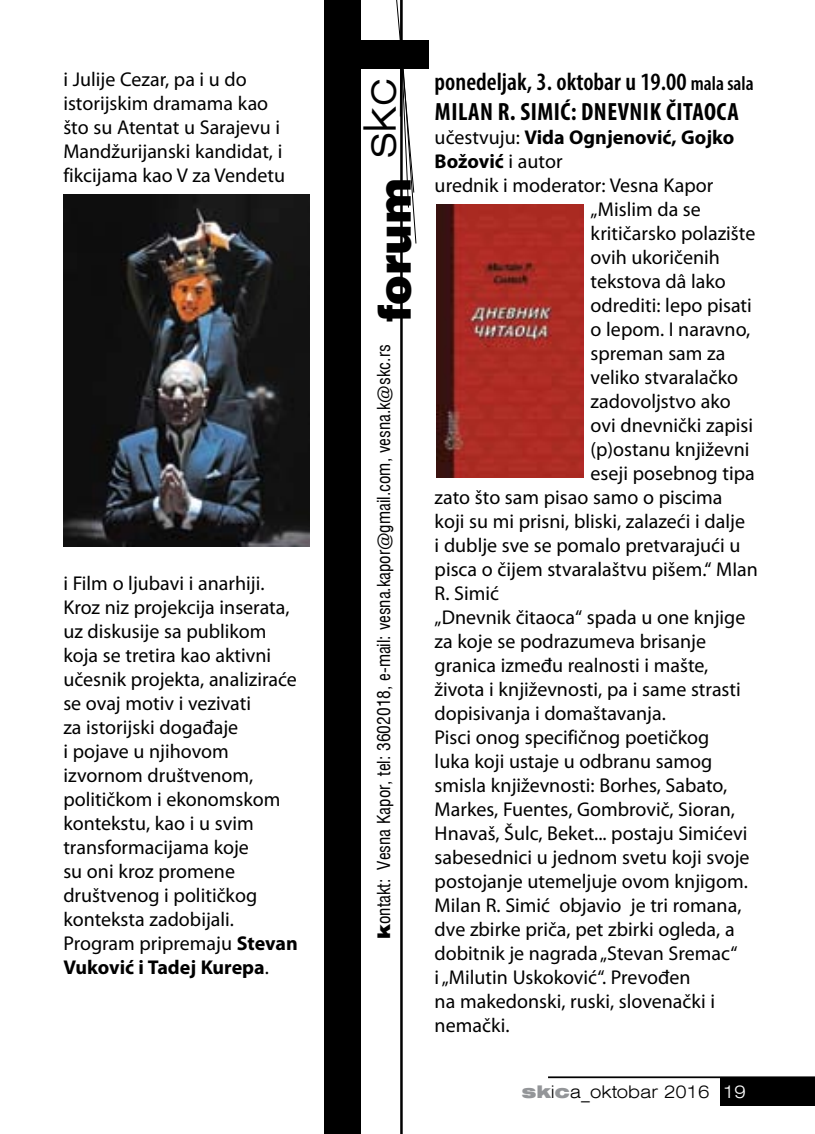
<style>
.page{position:relative;width:815px;height:1134px;background:#fff}
.page>*{position:absolute;margin:0;border:0;box-sizing:border-box;transform-origin:0 0}
.t1{font:900 45px "Swiss 721 BT";color:#000}
.t2{font:700 condensed 25px/30px "Myriad Pro";letter-spacing:.02em;color:#000}
.t3{font:20px/24px "Myriad Pro";color:#000}
.t4{font:700 20px "Myriad Pro";color:#000}
.t5{font:condensed 17.5px "Swiss 721 BT";color:#000}
.t6{font:300 expanded 17.5px "Swiss 721 BT";color:#000}
.s1{font-weight:700}
.s2{font-weight:900;font-stretch:expanded}
.s3{font-weight:600}
.s4{font-weight:600;font-size:20px}
.s5{font-weight:400}
.s6{font-weight:900;color:#939598}
.s7{color:#fff}
</style>
<div class="page">
<div style="left:721px;top:1077px;width:94px;height:29px;background:#000"></div>
<hr style="left:548px;top:1076px;width:267px;height:2px;background:#000">
<img style="left:63px;top:194px;width:247px;height:353px">
<div style="left:326px;top:40px;width:103px;height:28px;background:#000"></div>
<svg style="left:394px;top:0;width:23px;height:244px"></svg>
<div style="left:324px;top:0;width:37px;height:1134px;background:#000"></div>
<hr style="left:400px;top:0;width:3px;height:1134px;background:#000">
<img style="left:436px;top:204px;width:148px;height:274px">
<p class="t3" style="left:63px;top:67px;width:223px">i Julije Cezar, pa i u do istorijskim dramama kao što su Atentat u Sarajevu i<br>Mandžurijanski kandidat, i fikcijama kao V za Vendetu</p>
<p class="t3" style="left:63px;top:571px;width:236px">i Film o ljubavi i anarhiji.<br>Kroz niz projekcija inserata, uz diskusije sa publikom koja se tretira kao aktivni učesnik projekta, analiziraće se ovaj motiv i vezivati<br>za istorijski događaje<br>i pojave u njihovom izvornom društvenom, političkom i ekonomskom kontekstu, kao i u svim transformacijama koje<br>su oni kroz promene društvenog i političkog konteksta zadobijali.<br>Program pripremaju <span class="s1">Stevan<br>Vuković i Tadej Kurepa</span>.</p>
<h1 class="t1" style="left:367px;top:322px;width:245px;rotate:-90deg">forum <sup>skc</sup></h1>
<p class="t5" style="left:373px;top:938px;width:595px;rotate:-90deg"><span class="s2">k</span>ontakt: Vesna Kapor, tel: 3602018, e-mail: vesna.kaporªgmail.com, vesna.kªskc.rs</p>
<p class="t2" style="left:435px;top:66px;width:321px"><span class="s3">ponedeljak, 3. oktobar u 19.00</span> <span class="s4">mala sala<br></span>MILAN R. SIMIĆ: DNEVNIK ČITAOCA</p>
<p class="t4" style="left:435px;top:124px;width:301px"><span class="s5">učestvuju:</span> Vida Ognjenović, Gojko</p>
<p class="t4" style="left:435px;top:148px;width:129px">Božović <span class="s5">i autor</span></p>
<p class="t3" style="left:435px;top:173px;width:280px">urednik i moderator: Vesna Kapor</p>
<p class="t3" style="left:591px;top:197px;width:112px">„Mislim da se</p>
<p class="t3" style="left:591px;top:221px;width:166px">kritičarsko polazište</p>
<p class="t3" style="left:591px;top:245px;width:131px">ovih ukoričenih</p>
<p class="t3" style="left:591px;top:269px;width:137px">tekstova dâ lako</p>
<p class="t3" style="left:591px;top:293px;width:163px">odrediti: lepo pisati</p>
<p class="t3" style="left:591px;top:317px;width:161px">o lepom. I naravno,</p>
<p class="t3" style="left:591px;top:341px;width:136px">spreman sam za</p>
<p class="t3" style="left:591px;top:365px;width:149px">veliko stvaralačko</p>
<p class="t3" style="left:591px;top:389px;width:142px">zadovoljstvo ako</p>
<p class="t3" style="left:591px;top:413px;width:164px">ovi dnevnički zapisi</p>
<p class="t3" style="left:591px;top:437px;width:160px">(p)ostanu književni</p>
<p class="t3" style="left:591px;top:461px;width:166px">eseji posebnog tipa</p>
<p class="t3" style="left:435px;top:485px;width:289px">zato što sam pisao samo o piscima</p>
<p class="t3" style="left:435px;top:509px;width:312px">koji su mi prisni, bliski, zalazeći i dalje</p>
<p class="t3" style="left:435px;top:533px;width:307px">i dublje sve se pomalo pretvarajući u</p>
<p class="t3" style="left:435px;top:557px;width:325px">pisca o čijem stvaralaštvu pišem.“ MIan</p>
<p class="t3" style="left:435px;top:581px;width:66px">R. Simić</p>
<p class="t3" style="left:435px;top:605px;width:312px">„Dnevnik čitaoca“ spada u one knjige</p>
<p class="t3" style="left:435px;top:629px;width:273px">za koje se podrazumeva brisanje</p>
<p class="t3" style="left:435px;top:653px;width:275px">granica između realnosti i mašte,</p>
<p class="t3" style="left:435px;top:677px;width:308px">života i književnosti, pa i same strasti</p>
<p class="t3" style="left:435px;top:701px;width:233px">dopisivanja i domaštavanja.</p>
<p class="t3" style="left:435px;top:725px;width:276px">Pisci onog specifičnog poetičkog</p>
<p class="t3" style="left:435px;top:749px;width:279px">luka koji ustaje u odbranu samog</p>
<p class="t3" style="left:435px;top:773px;width:294px">smisla književnosti: Borhes, Sabato,</p>
<p class="t3" style="left:435px;top:797px;width:302px">Markes, Fuentes, Gombrovič, Sioran,</p>
<p class="t3" style="left:435px;top:821px;width:314px">Hnavaš, Šulc, Beket... postaju Simićevi</p>
<p class="t3" style="left:435px;top:845px;width:316px">sabesednici u jednom svetu koji svoje</p>
<p class="t3" style="left:435px;top:869px;width:315px">postojanje utemeljuje ovom knjigom.</p>
<p class="t3" style="left:435px;top:893px;width:308px">Milan R. Simić objavio je tri romana,</p>
<p class="t3" style="left:435px;top:917px;width:301px">dve zbirke priča, pet zbirki ogleda, a</p>
<p class="t3" style="left:435px;top:941px;width:304px">dobitnik je nagrada „Stevan Sremac“</p>
<p class="t3" style="left:435px;top:965px;width:257px">i „Milutin Uskoković“. Prevođen</p>
<p class="t3" style="left:435px;top:989px;width:282px">na makedonski, ruski, slovenački i</p>
<p class="t3" style="left:435px;top:1013px;width:76px">nemački.</p>
<p class="t6" style="left:522px;top:1081px;width:226px"><span class="s6">sk</span>i<span class="s6">c</span>a_oktobar 2016 <span class="s7">19</span></p>
</div>
